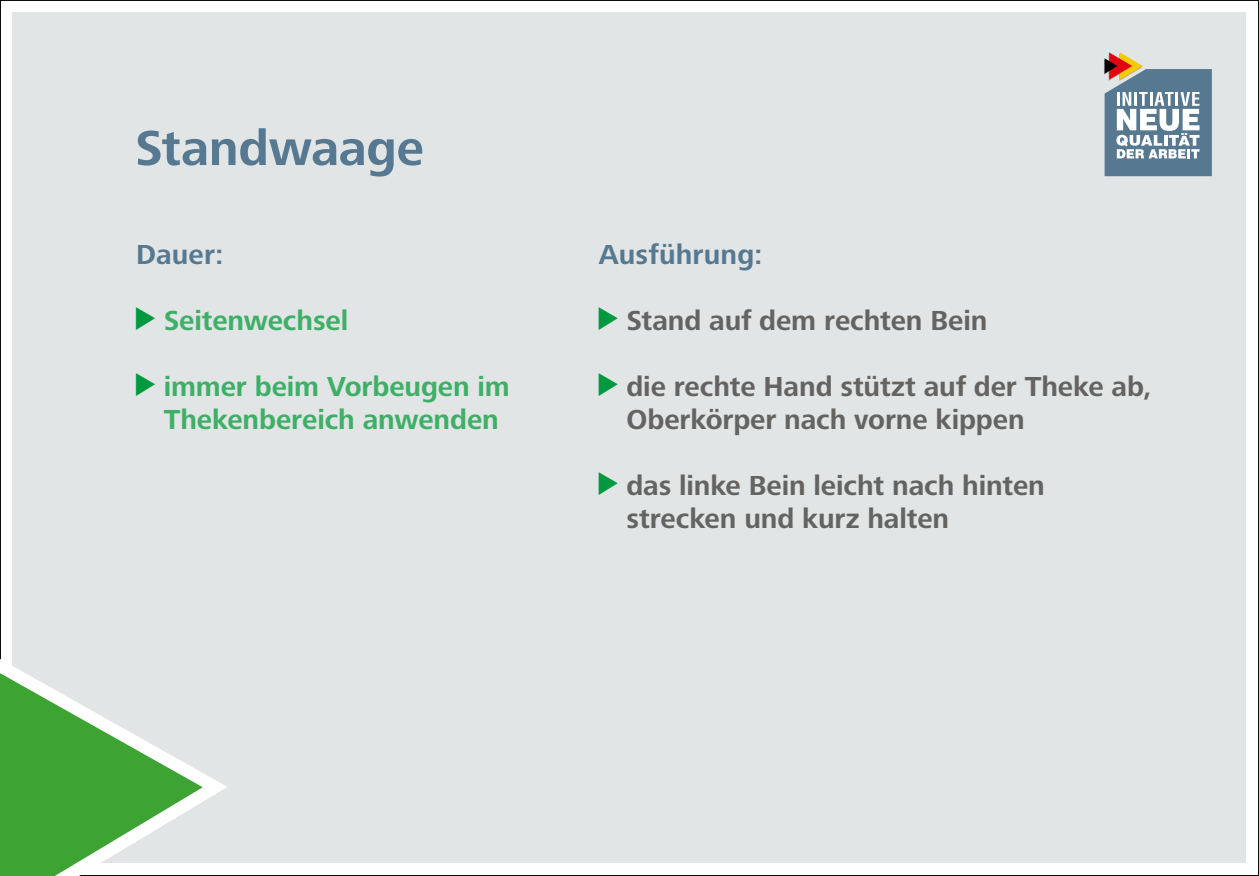
<style>
.page{position:relative;width:1259px;height:876px;background:#fff}
.page>*{position:absolute;margin:0;border:0;box-sizing:border-box;transform-origin:0 0}
.t1{font:700 51px "Frutiger Next Pro";letter-spacing:-.005em;color:#567991}
.t2{font:700 28.5px/33px "Frutiger Next Pro";letter-spacing:-.005em;color:#636362}
.t3{font:700 28.5px/33px "Frutiger Next Pro";letter-spacing:-.005em;color:#3eaf67;text-align:center}
.t4{font:700 28.5px "Frutiger Next Pro";letter-spacing:.005em;color:#567991}
.s1{font-family:"INQA Triangel";font-weight:400;color:#00993f}
</style>
<div class="page">
<div style="left:13px;top:13px;width:1233px;height:850px;background:#e2e5e5"></div>
<svg style="left:1104px;top:52px;width:107px;height:124px"></svg>
<svg style="left:0;top:630px;width:236px;height:246px"></svg>
<h1 class="t1" style="left:135px;top:119px;width:290px">Standwaage</h1>
<p class="t4" style="left:136px;top:238px;width:89px">Dauer:</p>
<p class="t3" style="left:136px;top:304px;width:214px"><span class="s1">&gt;</span> Seitenwechsel</p>
<p class="t3" style="left:136px;top:370px;width:375px"><span class="s1">&gt;</span> immer beim Vorbeugen im<br>Thekenbereich anwenden</p>
<p class="t4" style="left:599px;top:238px;width:165px">Ausführung:</p>
<p class="t2" style="left:599px;top:304px;width:390px"><span class="s1">&gt;</span> Stand auf dem rechten Bein</p>
<p class="t2" style="left:626px;top:370px;width:527px;text-indent:-28px"><span class="s1">&gt;</span> die rechte Hand stützt auf der Theke ab,<br>Oberkörper nach vorne kippen</p>
<p class="t2" style="left:626px;top:469px;width:420px;text-indent:-28px"><span class="s1">&gt;</span> das linke Bein leicht nach hinten strecken und kurz halten</p>
</div>
